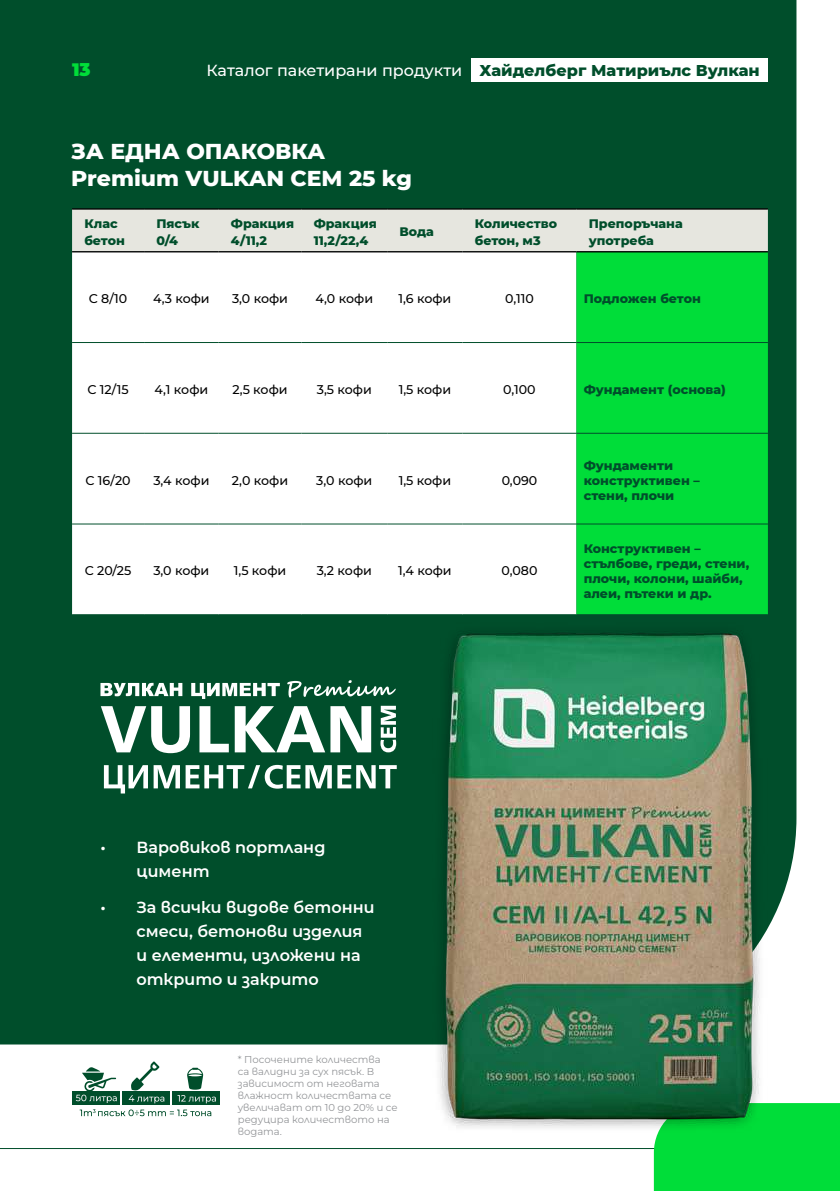
<style>
.page{position:relative;width:840px;height:1191px;background:#fff}
.page>*{position:absolute;margin:0;border:0;box-sizing:border-box;transform-origin:0 0}
.t1{font:800 22px/26.4px "Montserrat";color:#fff}
.t2{font:900 18px "Montserrat";color:#00dd39}
.t3{font:600 16px/24px "Montserrat";color:#fff}
.t4{font:500 16px "Montserrat";color:#fff}
.t5{font:800 12.6px/16.2px "Montserrat";color:#004e2b}
.t6{font:500 12.6px "Montserrat";color:#000}
.t7{font:100 10px/12px "Montserrat";color:#939598}
.s1{font-weight:800;color:#004e2b}
</style>
<div class="page">
<div style="left:0;top:0;width:796px;height:1044px;background:#004e2b"></div>
<div style="left:72px;top:1091px;width:48px;height:13px;background:#004e2b"></div>
<div style="left:122px;top:1091px;width:48px;height:13px;background:#004e2b"></div>
<div style="left:172px;top:1091px;width:48px;height:13px;background:#004e2b"></div>
<svg style="left:80px;top:1109px;width:131px;height:7px"></svg>
<svg style="left:177px;top:1095px;width:39px;height:8px"></svg>
<svg style="left:76px;top:1067px;width:41px;height:36px"></svg>
<svg style="left:129px;top:1061px;width:35px;height:42px"></svg>
<svg style="left:187px;top:1067px;width:16px;height:22px"></svg>
<div style="left:471px;top:58px;width:296px;height:24px;background:#fff"></div>
<svg style="left:287px;top:680px;width:108px;height:17px"></svg>
<svg style="left:380px;top:706px;width:16px;height:46px"></svg>
<svg style="left:101px;top:706px;width:89px;height:47px"></svg>
<svg style="left:199px;top:706px;width:172px;height:46px"></svg>
<svg style="left:100px;top:683px;width:82px;height:13px"></svg>
<svg style="left:191px;top:683px;width:89px;height:16px"></svg>
<svg style="left:104px;top:765px;width:227px;height:28px"></svg>
<svg style="left:337px;top:765px;width:59px;height:23px"></svg>
<div style="left:72px;top:210px;width:695px;height:41px;background:#e6e6df"></div>
<svg style="left:72px;top:252px;width:504px;height:362px"></svg>
<div style="left:576px;top:252px;width:191px;height:362px;background:#00dd39"></div>
<hr style="left:72px;top:208px;width:72px;height:2px;background:#000">
<hr style="left:144px;top:208px;width:74px;height:2px;background:#000">
<hr style="left:218px;top:208px;width:83px;height:2px;background:#000">
<hr style="left:301px;top:208px;width:86px;height:2px;background:#000">
<hr style="left:387px;top:208px;width:75px;height:2px;background:#000">
<hr style="left:462px;top:208px;width:114px;height:2px;background:#000">
<hr style="left:576px;top:208px;width:191px;height:2px;background:#000">
<hr style="left:72px;top:251px;width:72px;height:1px;background:#000">
<hr style="left:144px;top:251px;width:74px;height:1px;background:#000">
<hr style="left:218px;top:251px;width:83px;height:1px;background:#000">
<hr style="left:301px;top:251px;width:86px;height:1px;background:#000">
<hr style="left:387px;top:251px;width:75px;height:1px;background:#000">
<hr style="left:462px;top:251px;width:114px;height:1px;background:#000">
<hr style="left:576px;top:251px;width:191px;height:1px;background:#000">
<hr style="left:72px;top:342px;width:72px;height:1px;background:#004e2b">
<hr style="left:144px;top:342px;width:74px;height:1px;background:#004e2b">
<hr style="left:218px;top:342px;width:83px;height:1px;background:#004e2b">
<hr style="left:301px;top:342px;width:86px;height:1px;background:#004e2b">
<hr style="left:387px;top:342px;width:75px;height:1px;background:#004e2b">
<hr style="left:462px;top:342px;width:114px;height:1px;background:#004e2b">
<hr style="left:576px;top:342px;width:191px;height:1px;background:#004e2b">
<hr style="left:72px;top:433px;width:72px;height:1px;background:#004e2b">
<hr style="left:144px;top:433px;width:74px;height:1px;background:#004e2b">
<hr style="left:218px;top:433px;width:83px;height:1px;background:#004e2b">
<hr style="left:301px;top:433px;width:86px;height:1px;background:#004e2b">
<hr style="left:387px;top:433px;width:75px;height:1px;background:#004e2b">
<hr style="left:462px;top:433px;width:114px;height:1px;background:#004e2b">
<hr style="left:576px;top:433px;width:191px;height:1px;background:#004e2b">
<hr style="left:72px;top:523px;width:72px;height:1px;background:#004e2b">
<hr style="left:144px;top:523px;width:74px;height:1px;background:#004e2b">
<hr style="left:218px;top:523px;width:83px;height:1px;background:#004e2b">
<hr style="left:301px;top:523px;width:86px;height:1px;background:#004e2b">
<hr style="left:387px;top:523px;width:75px;height:1px;background:#004e2b">
<hr style="left:462px;top:523px;width:114px;height:1px;background:#004e2b">
<hr style="left:72px;top:614px;width:72px;height:1px;background:#004e2b">
<hr style="left:144px;top:614px;width:74px;height:1px;background:#004e2b">
<hr style="left:218px;top:614px;width:83px;height:1px;background:#004e2b">
<hr style="left:301px;top:614px;width:86px;height:1px;background:#004e2b">
<hr style="left:387px;top:614px;width:75px;height:1px;background:#004e2b">
<hr style="left:462px;top:614px;width:114px;height:1px;background:#004e2b">
<hr style="left:576px;top:523px;width:191px;height:1px;background:#004e2b">
<hr style="left:576px;top:614px;width:191px;height:1px;background:#004e2b">
<hr style="left:0;top:1148px;width:767px;height:1px;background:#004e2b">
<div style="left:653px;top:1103px;width:186px;height:88px;background:#00dd39"></div>
<img style="left:418px;top:616px;width:361px;height:516px">
<h2 class="t2" style="left:72px;top:56px;width:20px">13</h2>
<p class="t4" style="left:206px;top:60px;width:554px">Каталог пакетирани продукти <span class="s1">Хайделберг Матириълс Вулкан</span></p>
<h1 class="t1" style="left:71px;top:137px;width:342px">ЗА ЕДНА ОПАКОВКА<br>Premium VULKAN CEM 25 kg</h1>
<p class="t5" style="left:84px;top:215px;width:42px">Клас бетон</p>
<p class="t5" style="left:156px;top:215px;width:45px">Пясък<br>0/4</p>
<p class="t5" style="left:231px;top:215px;width:64px">Фракция<br>4/11,2</p>
<p class="t5" style="left:313px;top:215px;width:64px">Фракция<br>11,2/22,4</p>
<p class="t5" style="left:399px;top:223px;width:36px">Вода</p>
<p class="t5" style="left:474px;top:215px;width:84px">Количество бетон, м3</p>
<p class="t5" style="left:588px;top:215px;width:96px">Препоръчана употреба</p>
<p class="t6" style="left:89px;top:290px;width:40px">С 8/10</p>
<p class="t6" style="left:153px;top:290px;width:58px">4,3 кофи</p>
<p class="t6" style="left:232px;top:290px;width:57px">3,0 кофи</p>
<p class="t6" style="left:315px;top:290px;width:59px">4,0 кофи</p>
<p class="t6" style="left:398px;top:290px;width:54px">1,6 кофи</p>
<p class="t6" style="left:505px;top:290px;width:30px">0,110</p>
<p class="t5" style="left:583px;top:290px;width:119px">Подложен бетон</p>
<p class="t6" style="left:87px;top:381px;width:43px">С 12/15</p>
<p class="t6" style="left:154px;top:381px;width:55px">4,1 кофи</p>
<p class="t6" style="left:232px;top:381px;width:57px">2,5 кофи</p>
<p class="t6" style="left:316px;top:381px;width:56px">3,5 кофи</p>
<p class="t6" style="left:398px;top:381px;width:54px">1,5 кофи</p>
<p class="t6" style="left:503px;top:381px;width:34px">0,100</p>
<p class="t5" style="left:583px;top:381px;width:144px">Фундамент (основа)</p>
<p class="t6" style="left:85px;top:471px;width:47px">С 16/20</p>
<p class="t6" style="left:153px;top:471px;width:58px">3,4 кофи</p>
<p class="t6" style="left:232px;top:471px;width:58px">2,0 кофи</p>
<p class="t6" style="left:316px;top:471px;width:57px">3,0 кофи</p>
<p class="t6" style="left:398px;top:471px;width:54px">1,5 кофи</p>
<p class="t6" style="left:501px;top:471px;width:37px">0,090</p>
<p class="t6" style="left:85px;top:562px;width:48px">С 20/25</p>
<p class="t6" style="left:153px;top:562px;width:57px">3,0 кофи</p>
<p class="t6" style="left:234px;top:562px;width:54px">1,5 кофи</p>
<p class="t6" style="left:316px;top:562px;width:57px">3,2 кофи</p>
<p class="t6" style="left:398px;top:562px;width:55px">1,4 кофи</p>
<p class="t6" style="left:501px;top:562px;width:37px">0,080</p>
<p class="t5" style="left:583px;top:457px;width:118px;line-height:15.2px">Фундаменти конструктивен – стени, плочи</p>
<p class="t5" style="left:583px;top:540px;width:167px;line-height:15.2px">Конструктивен – стълбове, греди, стени, плочи, колони, шайби, алеи, пътеки и др.</p>
<p class="t3" style="left:136px;top:835px;width:190px;text-indent:-36px">• Варовиков портланд цимент</p>
<p class="t3" style="left:136px;top:895px;width:239px;text-indent:-36px">• За всички видове бетонни смеси, бетонови изделия и елементи, изложени на открито и закрито</p>
<p class="t7" style="left:238px;top:1053px;width:161px">* Посочените количества<br>са валидни за сух пясък. В зависимост от неговата влажност количествата се увеличават от 10 до 20% и се редуцира количеството на водата.</p>
</div>
